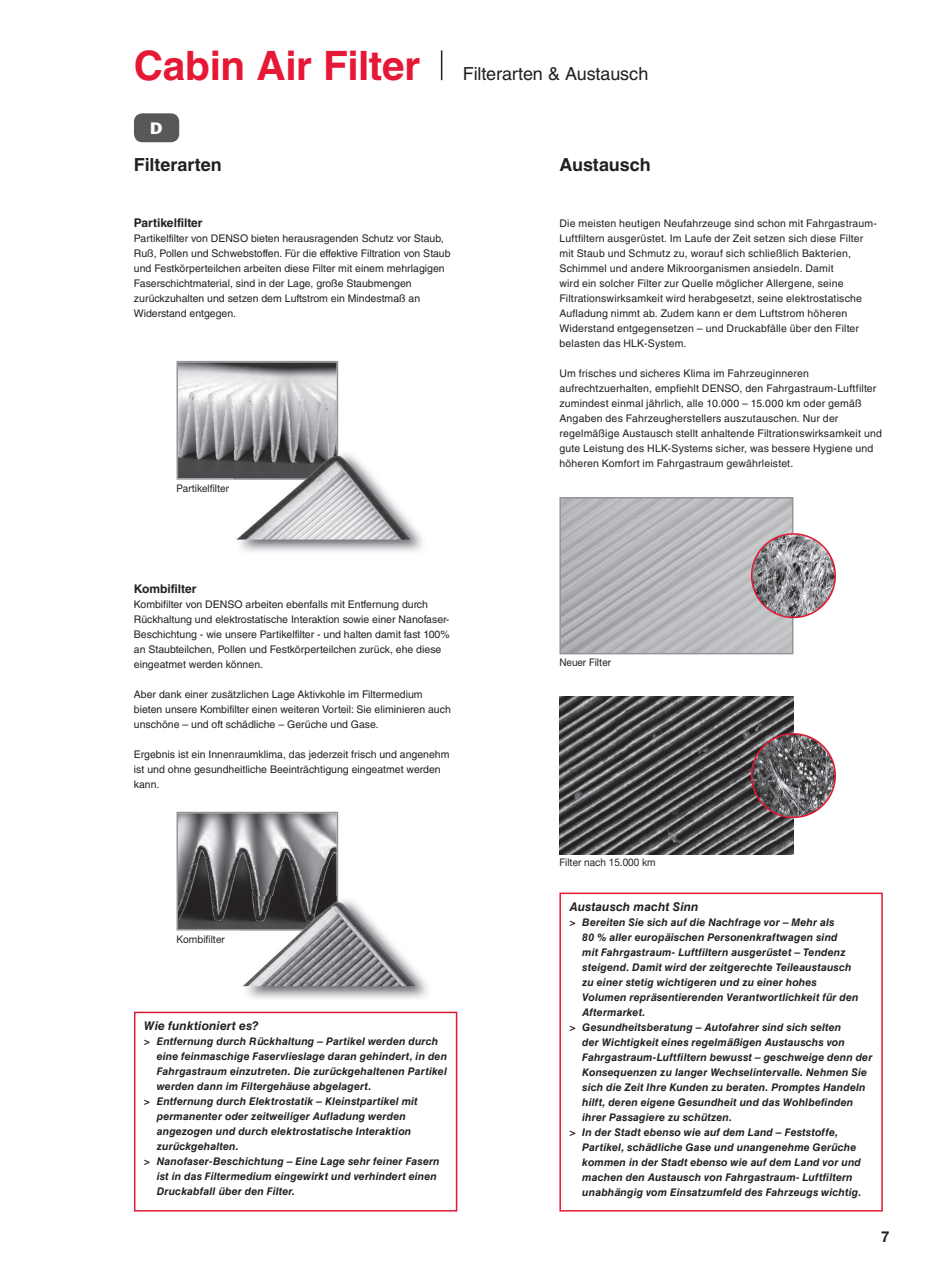
<style>
.page{position:relative;width:933px;height:1262px;background:#fff}
.page>*{position:absolute;margin:0;border:0;box-sizing:border-box;transform-origin:0 0}
.t1{font:700 40.5px "Helvetica LT Std";letter-spacing:-.01em;color:#e51836}
.t2{font:18px "Helvetica LT Std";letter-spacing:-.005em;color:#231f20}
.t3{font:700 18px "Helvetica LT Std";letter-spacing:-.005em;color:#231f20}
.t4{font:700 16.5px "Stone Sans Std";color:#fff}
.t5{font:700 15px "Helvetica Neue LT Pro";color:#231f20}
.t6{font:italic 700 12px "Helvetica LT Std";letter-spacing:.01em;color:#231f20}
.t7{font:700 12px "Helvetica LT Std";color:#231f20}
.t8{font:10.5px/15px "Helvetica LT Std";color:#231f20}
.t9{font:italic 700 10.5px "Helvetica LT Std";letter-spacing:.015em;color:#231f20}
.t10{font:10.5px "Helvetica Neue LT Pro";color:#231f20;scale:.95 1}
</style>
<div class="page">
<div style="left:134px;top:113px;width:45px;height:29px;background:#57585a;border-radius:9px"></div>
<hr style="left:441px;top:50px;width:1px;height:30px;background:#231f20">
<div style="left:134px;top:1011px;width:323px;height:200px;border:2px solid #e51836"></div>
<div style="left:559px;top:892px;width:323px;height:319px;border:2px solid #e51836"></div>
<img style="left:559px;top:697px;width:234px;height:157px">
<svg style="left:176px;top:811px;width:162px;height:119px;background:#767678"></svg>
<img style="left:562px;top:500px;width:228px;height:151px">
<div style="left:559px;top:497px;width:234px;height:157px;border:2px solid #939598"></div>
<svg style="left:176px;top:361px;width:162px;height:118px;background:#a7a8aa"></svg>
<img style="left:236px;top:450px;width:187px;height:102px">
<img style="left:235px;top:450px;width:103px;height:4px">
<img style="left:235px;top:454px;width:176px;height:85px">
<img style="left:242px;top:896px;width:186px;height:103px">
<img style="left:242px;top:896px;width:96px;height:34px">
<img style="left:243px;top:902px;width:173px;height:84px">
<img style="left:751px;top:534px;width:84px;height:83px;border-radius:42px">
<div style="left:750px;top:533px;width:85px;height:85px;border:2px solid #e51836;border-radius:50%"></div>
<img style="left:751px;top:734px;width:84px;height:83px;border-radius:42px">
<div style="left:750px;top:733px;width:85px;height:85px;border:2px solid #e51836;border-radius:50%"></div>
<h1 class="t1" style="left:134px;top:41px;width:288px">Cabin Air Filter</h1>
<h2 class="t2" style="left:463px;top:63px;width:187px">Filterarten &amp; Austausch</h2>
<h3 class="t4" style="left:150px;top:118px;width:14px">D</h3>
<h2 class="t3" style="left:134px;top:153px;width:89px">Filterarten</h2>
<h2 class="t3" style="left:559px;top:153px;width:93px">Austausch</h2>
<p class="t7" style="left:134px;top:215px;width:70px">Partikelfilter</p>
<p class="t8" style="left:134px;top:231px;width:318px">Partikelfilter von DENSO bieten herausragenden Schutz vor Staub, Ruß, Pollen und Schwebstoffen. Für die effektive Filtration von Staub und Festkörperteilchen arbeiten diese Filter mit einem mehrlagigen Faserschichtmaterial, sind in der Lage, große Staubmengen zurückzuhalten und setzen dem Luftstrom ein Mindestmaß an Widerstand entgegen.</p>
<p class="t10" style="left:176px;top:482px;width:57px">Partikelfilter</p>
<p class="t7" style="left:134px;top:581px;width:64px">Kombifilter</p>
<p class="t8" style="left:134px;top:596px;width:317px">Kombifilter von DENSO arbeiten ebenfalls mit Entfernung durch Rückhaltung und elektrostatische Interaktion sowie einer Nanofaser-Beschichtung - wie unsere Partikelfilter - und halten damit fast 100% an Staubteilchen, Pollen und Festkörperteilchen zurück, ehe diese eingeatmet werden können.</p>
<p class="t8" style="left:134px;top:686px;width:318px">Aber dank einer zusätzlichen Lage Aktivkohle im Filtermedium bieten unsere Kombifilter einen weiteren Vorteil: Sie eliminieren auch unschöne – und oft schädliche – Gerüche und Gase.</p>
<p class="t8" style="left:134px;top:746px;width:317px">Ergebnis ist ein Innenraumklima, das jederzeit frisch und angenehm ist und ohne gesundheitliche Beeinträchtigung eingeatmet werden kann.</p>
<p class="t10" style="left:176px;top:932px;width:52px">Kombifilter</p>
<p class="t6" style="left:144px;top:1018px;width:116px">Wie funktioniert es?</p>
<p class="t9" style="left:144px;top:1035px;width:296px">&gt; Entfernung durch Rückhaltung – Partikel werden durch</p>
<p class="t9" style="left:157px;top:1050px;width:292px">eine feinmaschige Faservlieslage daran gehindert, in den</p>
<p class="t9" style="left:157px;top:1065px;width:291px">Fahrgastraum einzutreten. Die zurückgehaltenen Partikel</p>
<p class="t9" style="left:157px;top:1080px;width:216px">werden dann im Filtergehäuse abgelagert.</p>
<p class="t9" style="left:144px;top:1095px;width:275px">&gt; Entfernung durch Elektrostatik – Kleinstpartikel mit</p>
<p class="t9" style="left:157px;top:1110px;width:250px">permanenter oder zeitweiliger Aufladung werden</p>
<p class="t9" style="left:157px;top:1125px;width:256px">angezogen und durch elektrostatische Interaktion</p>
<p class="t9" style="left:157px;top:1140px;width:84px">zurückgehalten.</p>
<p class="t9" style="left:144px;top:1155px;width:297px">&gt; Nanofaser-Beschichtung – Eine Lage sehr feiner Fasern</p>
<p class="t9" style="left:157px;top:1170px;width:282px">ist in das Filtermedium eingewirkt und verhindert einen</p>
<p class="t9" style="left:157px;top:1185px;width:140px">Druckabfall über den Filter.</p>
<p class="t8" style="left:559px;top:216px;width:319px">Die meisten heutigen Neufahrzeuge sind schon mit Fahrgastraum-Luftfiltern ausgerüstet. Im Laufe der Zeit setzen sich diese Filter mit Staub und Schmutz zu, worauf sich schließlich Bakterien, Schimmel und andere Mikroorganismen ansiedeln. Damit<br>wird ein solcher Filter zur Quelle möglicher Allergene, seine Filtrationswirksamkeit wird herabgesetzt, seine elektrostatische Aufladung nimmt ab. Zudem kann er dem Luftstrom höheren Widerstand entgegensetzen – und Druckabfälle über den Filter belasten das HLK-System.</p>
<p class="t8" style="left:559px;top:366px;width:324px">Um frisches und sicheres Klima im Fahrzeuginneren aufrechtzuerhalten, empfiehlt DENSO, den Fahrgastraum-Luftfilter zumindest einmal jährlich, alle 10.000 – 15.000 km oder gemäß Angaben des Fahrzeugherstellers auszutauschen. Nur der regelmäßige Austausch stellt anhaltende Filtrationswirksamkeit und gute Leistung des HLK-Systems sicher, was bessere Hygiene und höheren Komfort im Fahrgastraum gewährleistet.</p>
<p class="t10" style="left:559px;top:656px;width:56px">Neuer Filter</p>
<p class="t10" style="left:559px;top:856px;width:103px">Filter nach 15.000 km</p>
<p class="t6" style="left:569px;top:899px;width:131px">Austausch macht Sinn</p>
<p class="t9" style="left:569px;top:916px;width:266px">&gt; Bereiten Sie sich auf die Nachfrage vor – Mehr als</p>
<p class="t9" style="left:582px;top:931px;width:257px">80 % aller europäischen Personenkraftwagen sind</p>
<p class="t9" style="left:582px;top:946px;width:265px">mit Fahrgastraum- Luftfiltern ausgerüstet – Tendenz</p>
<p class="t9" style="left:582px;top:961px;width:271px">steigend. Damit wird der zeitgerechte Teileaustausch</p>
<p class="t9" style="left:582px;top:976px;width:236px">zu einer stetig wichtigeren und zu einer hohes</p>
<p class="t9" style="left:582px;top:991px;width:278px">Volumen repräsentierenden Verantwortlichkeit für den</p>
<p class="t9" style="left:582px;top:1006px;width:65px">Aftermarket.</p>
<p class="t9" style="left:569px;top:1021px;width:273px">&gt; Gesundheitsberatung – Autofahrer sind sich selten</p>
<p class="t9" style="left:582px;top:1036px;width:264px">der Wichtigkeit eines regelmäßigen Austauschs von</p>
<p class="t9" style="left:582px;top:1051px;width:292px">Fahrgastraum-Luftfiltern bewusst – geschweige denn der</p>
<p class="t9" style="left:582px;top:1066px;width:286px">Konsequenzen zu langer Wechselintervalle. Nehmen Sie</p>
<p class="t9" style="left:582px;top:1081px;width:285px">sich die Zeit Ihre Kunden zu beraten. Promptes Handeln</p>
<p class="t9" style="left:582px;top:1096px;width:272px">hilft, deren eigene Gesundheit und das Wohlbefinden</p>
<p class="t9" style="left:582px;top:1111px;width:151px">ihrer Passagiere zu schützen.</p>
<p class="t9" style="left:569px;top:1126px;width:270px">&gt; In der Stadt ebenso wie auf dem Land – Feststoffe,</p>
<p class="t9" style="left:582px;top:1141px;width:275px">Partikel, schädliche Gase und unangenehme Gerüche</p>
<p class="t9" style="left:582px;top:1156px;width:280px">kommen in der Stadt ebenso wie auf dem Land vor und</p>
<p class="t9" style="left:582px;top:1171px;width:272px">machen den Austausch von Fahrgastraum- Luftfiltern</p>
<p class="t9" style="left:582px;top:1186px;width:280px">unabhängig vom Einsatzumfeld des Fahrzeugs wichtig.</p>
<h3 class="t5" style="left:880px;top:1230px;width:10px">7</h3>
</div>
